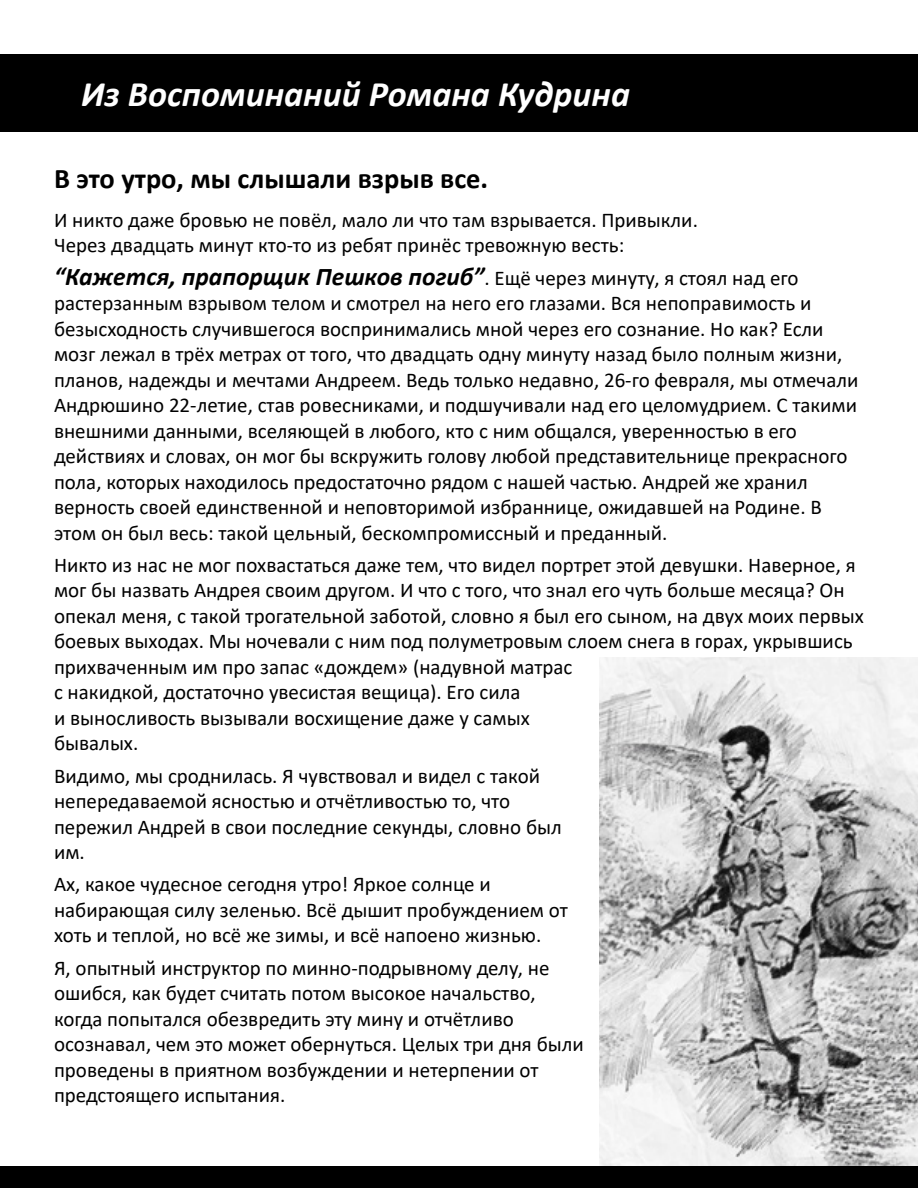
<style>
.page{position:relative;width:918px;height:1188px;background:#fff}
.page>*{position:absolute;margin:0;border:0;box-sizing:border-box;transform-origin:0 0}
.t1{font:italic 700 36px "Calibri";color:#fff}
.t2{font:700 28.5px "Calibri";color:#000}
.t3{font:italic 700 25.5px "Calibri";color:#000}
.t4{font:21px/25.5px "Calibri";color:#000}
.s1{font-weight:400;font-style:normal;font-size:21px}
</style>
<div class="page">
<div style="left:0;top:54px;width:918px;height:78px;background:#000"></div>
<img style="left:599px;top:657px;width:319px;height:509px">
<div style="left:0;top:1166px;width:918px;height:22px;background:#000"></div>
<p class="t1" style="left:81px;top:69px;width:551px">Из Воспоминаний Романа Кудрина</p>
<p class="t2" style="left:54px;top:158px;width:436px">В это утро, мы слышали взрыв все.</p>
<p class="t4" style="left:54px;top:207px;width:645px">И никто даже бровью не повёл, мало ли что там взрывается. Привыкли.</p>
<p class="t4" style="left:54px;top:232px;width:572px">Через двадцать минут кто-то из ребят принёс тревожную весть:</p>
<p class="t3" style="left:54px;top:258px;width:746px">“Кажется, прапорщик Пешков погиб”<span class="s1">. Ещё через минуту, я стоял над его</span></p>
<p class="t4" style="left:54px;top:290px;width:806px">растерзанным взрывом телом и смотрел на него его глазами. Вся непоправимость и безысходность случившегося воспринимались мной через его сознание. Но как? Если мозг лежал в трёх метрах от того, что двадцать одну минуту назад было полным жизни, планов, надежды и мечтами Андреем. Ведь только недавно, 26-го февраля, мы отмечали Андрюшино 22-летие, став ровесниками, и подшучивали над его целомудрием. С такими внешними данными, вселяющей в любого, кто с ним общался, уверенностью в его действиях и словах, он мог бы вскружить голову любой представительнице прекрасного пола, которых находилось предостаточно рядом с нашей частью. Андрей же хранил верность своей единственной и неповторимой избраннице, ожидавшей на Родине. В этом он был весь: такой цельный, бескомпромиссный и преданный.</p>
<p class="t4" style="left:54px;top:552px;width:812px">Никто из нас не мог похвастаться даже тем, что видел портрет этой девушки. Наверное, я мог бы назвать Андрея своим другом. И что с того, что знал его чуть больше месяца? Он опекал меня, с такой трогательной заботой, словно я был его сыном, на двух моих первых боевых выходах. Мы ночевали с ним под полуметровым слоем снега в горах, укрывшись прихваченным им про запас «дождем» (надувной матрас<br>с накидкой, достаточно увесистая вещица). Его сила<br>и выносливость вызывали восхищение даже у самых<br>бывалых.</p>
<p class="t4" style="left:54px;top:762px;width:509px">Видимо, мы сроднилась. Я чувствовал и видел с такой непередаваемой ясностью и отчётливостью то, что пережил Андрей в свои последние секунды, словно был им.</p>
<p class="t4" style="left:54px;top:871px;width:515px">Ах, какое чудесное сегодня утро! Яркое солнце и набирающая силу зеленью. Всё дышит пробуждением от хоть и теплой, но всё же зимы, и всё напоено жизнью.</p>
<p class="t4" style="left:54px;top:954px;width:531px">Я, опытный инструктор по минно-подрывному делу, не ошибся, как будет считать потом высокое начальство, когда попытался обезвредить эту мину и отчётливо осознавал, чем это может обернуться. Целых три дня были проведены в приятном возбуждении и нетерпении от предстоящего испытания.</p>
</div>
